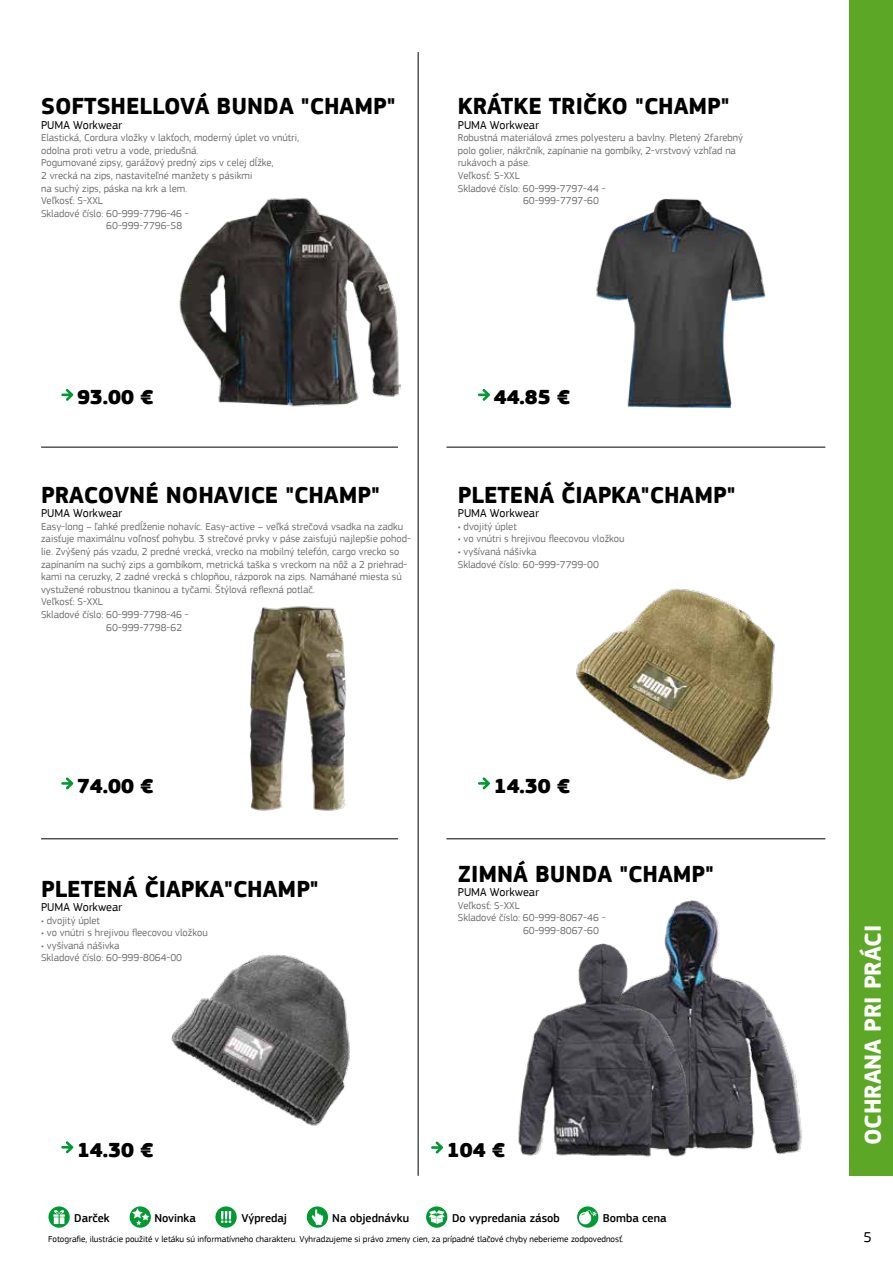
<style>
.page{position:relative;width:893px;height:1263px;background:#fff}
.page>*{position:absolute;margin:0;border:0;box-sizing:border-box;transform-origin:0 0}
.t1{font:700 24px "PF Square Sans Pro";color:#000}
.t2{font:700 24px "PF Square Sans Pro";color:#fff}
.t3{font:900 21px "PF Square Sans Pro";color:#000}
.t4{font:15px "PF Square Sans Pro";color:#000}
.t5{font:12px "PF Square Sans Pro";color:#000}
.t6{font:500 12px "PF Square Sans Pro";color:#000}
.t7{font:10.5px/12.6px "PF Square Sans Pro";color:#707172}
.t8{font:9px "PF Square Sans Pro";color:#000}
</style>
<div class="page">
<hr style="left:418px;top:52px;width:1px;height:1124px;background:#000">
<hr style="left:446px;top:447px;width:379px;height:1px;background:#000">
<hr style="left:446px;top:838px;width:379px;height:1px;background:#000">
<hr style="left:41px;top:447px;width:357px;height:1px;background:#000">
<hr style="left:41px;top:838px;width:357px;height:1px;background:#000">
<svg style="left:478px;top:389px;width:12px;height:12px"></svg>
<svg style="left:61px;top:389px;width:12px;height:12px"></svg>
<svg style="left:478px;top:777px;width:12px;height:12px"></svg>
<svg style="left:431px;top:1141px;width:12px;height:12px"></svg>
<svg style="left:61px;top:777px;width:12px;height:12px"></svg>
<svg style="left:61px;top:1141px;width:12px;height:12px"></svg>
<img style="left:596px;top:198px;width:170px;height:210px">
<img style="left:179px;top:198px;width:221px;height:209px">
<img style="left:576px;top:588px;width:199px;height:193px">
<img style="left:664px;top:900px;width:138px;height:255px">
<img style="left:250px;top:606px;width:96px;height:205px">
<img style="left:171px;top:954px;width:179px;height:172px">
<div style="left:850px;top:0;width:43px;height:1176px;background:#5da727"></div>
<img style="left:518px;top:943px;width:174px;height:214px">
<svg style="left:48px;top:1206px;width:22px;height:22px"></svg>
<svg style="left:130px;top:1206px;width:21px;height:22px"></svg>
<svg style="left:132px;top:1208px;width:17px;height:17px"></svg>
<svg style="left:215px;top:1206px;width:22px;height:22px"></svg>
<svg style="left:307px;top:1206px;width:21px;height:22px"></svg>
<svg style="left:426px;top:1206px;width:21px;height:22px"></svg>
<svg style="left:577px;top:1206px;width:21px;height:22px"></svg>
<svg style="left:578px;top:1210px;width:19px;height:15px"></svg>
<h1 class="t1" style="left:41px;top:92px;width:356px">SOFTSHELLOVÁ BUNDA "CHAMP"</h1>
<p class="t5" style="left:41px;top:118px;width:83px">PUMA Workwear</p>
<p class="t7" style="left:41px;top:132px;width:259px">Elastická, Cordura vložky v lakťoch, moderný úplet vo vnútri,</p>
<p class="t7" style="left:41px;top:144px;width:159px">odolna proti vetru a vode, priedušná.</p>
<p class="t7" style="left:41px;top:157px;width:234px">Pogumované zipsy, garážový predný zips v celej dĺžke,</p>
<p class="t7" style="left:41px;top:169px;width:213px">2 vrecká na zips, nastaviteľné manžety s pásikmi</p>
<p class="t7" style="left:41px;top:182px;width:148px">na suchý zips, páska na krk a lem.</p>
<p class="t7" style="left:41px;top:195px;width:63px">Veľkosť: S-XXL</p>
<p class="t7" style="left:41px;top:207px;width:149px">Skladové číslo: 60-999-7796-46 -</p>
<p class="t7" style="left:106px;top:220px;width:77px">60-999-7796-58</p>
<h1 class="t1" style="left:458px;top:92px;width:273px">KRÁTKE TRIČKO "CHAMP"</h1>
<p class="t5" style="left:458px;top:118px;width:83px">PUMA Workwear</p>
<p class="t7" style="left:458px;top:132px;width:287px">Robustná materiálová zmes polyesteru a bavlny. Pletený 2farebný</p>
<p class="t7" style="left:458px;top:144px;width:280px">polo golier, nákrčník, zapínanie na gombíky, 2-vrstvový vzhľad na</p>
<p class="t7" style="left:458px;top:157px;width:74px">rukávoch a páse.</p>
<p class="t7" style="left:458px;top:169px;width:63px">Veľkosť: S-XXL</p>
<p class="t7" style="left:458px;top:182px;width:149px">Skladové číslo: 60-999-7797-44 -</p>
<p class="t7" style="left:523px;top:195px;width:77px">60-999-7797-60</p>
<h2 class="t3" style="left:77px;top:384px;width:78px">93.00 €</h2>
<h2 class="t3" style="left:494px;top:384px;width:78px">44.85 €</h2>
<h1 class="t1" style="left:41px;top:480px;width:340px">PRACOVNÉ NOHAVICE "CHAMP"</h1>
<p class="t5" style="left:41px;top:506px;width:83px">PUMA Workwear</p>
<p class="t7" style="left:41px;top:520px;width:364px">Easy-long – ľahké predĺženie nohavíc. Easy-active – veľká strečová vsadka na zadku</p>
<p class="t7" style="left:41px;top:533px;width:371px">zaisťuje maximálnu voľnosť pohybu. 3 strečové prvky v páse zaisťujú najlepšie pohod-</p>
<p class="t7" style="left:41px;top:545px;width:360px">lie. Zvýšený pás vzadu, 2 predné vrecká, vrecko na mobilný telefón, cargo vrecko so</p>
<p class="t7" style="left:41px;top:558px;width:368px">zapínaním na suchý zips a gombíkom, metrická taška s vreckom na nôž a 2 priehrad-</p>
<p class="t7" style="left:41px;top:570px;width:362px">kami na ceruzky, 2 zadné vrecká s chlopňou, rázporok na zips. Namáhané miesta sú</p>
<p class="t7" style="left:41px;top:583px;width:275px">vystužené robustnou tkaninou a tyčami. Štýlová reflexná potlač.</p>
<p class="t7" style="left:41px;top:596px;width:63px">Veľkosť: S-XXL</p>
<p class="t7" style="left:41px;top:608px;width:149px">Skladové číslo: 60-999-7798-46 -</p>
<p class="t7" style="left:106px;top:621px;width:77px">60-999-7798-62</p>
<h1 class="t1" style="left:458px;top:480px;width:279px">PLETENÁ ČIAPKA"CHAMP"</h1>
<p class="t5" style="left:458px;top:506px;width:83px">PUMA Workwear</p>
<p class="t7" style="left:458px;top:520px;width:60px">• dvojitý úplet</p>
<p class="t7" style="left:458px;top:533px;width:168px">• vo vnútri s hrejivou fleecovou vložkou</p>
<p class="t7" style="left:458px;top:545px;width:143px">• vyšívaná nášivka<br>Skladové číslo: 60-999-7799-00</p>
<h2 class="t3" style="left:77px;top:773px;width:78px">74.00 €</h2>
<h1 class="t1" style="left:41px;top:874px;width:279px">PLETENÁ ČIAPKA"CHAMP"</h1>
<p class="t5" style="left:41px;top:900px;width:83px">PUMA Workwear</p>
<p class="t7" style="left:41px;top:914px;width:60px">• dvojitý úplet</p>
<p class="t7" style="left:41px;top:926px;width:168px">• vo vnútri s hrejivou fleecovou vložkou</p>
<p class="t7" style="left:41px;top:939px;width:143px">• vyšívaná nášivka<br>Skladové číslo: 60-999-8064-00</p>
<h2 class="t3" style="left:494px;top:773px;width:78px">14.30 €</h2>
<h1 class="t1" style="left:458px;top:859px;width:258px">ZIMNÁ BUNDA "CHAMP"</h1>
<p class="t5" style="left:458px;top:885px;width:83px">PUMA Workwear</p>
<p class="t7" style="left:458px;top:899px;width:63px">Veľkosť: S-XXL</p>
<p class="t7" style="left:458px;top:911px;width:149px">Skladové číslo: 60-999-8067-46 -</p>
<p class="t7" style="left:523px;top:924px;width:77px">60-999-8067-60</p>
<h2 class="t3" style="left:77px;top:1136px;width:78px">14.30 €</h2>
<h2 class="t3" style="left:447px;top:1137px;width:60px">104 €</h2>
<h1 class="t2" style="left:858px;top:1145px;width:221px;rotate:-90deg">OCHRANA PRI PRÁCI</h1>
<p class="t6" style="left:74px;top:1210px;width:37px">Darček</p>
<p class="t6" style="left:154px;top:1210px;width:43px">Novinka</p>
<p class="t6" style="left:241px;top:1210px;width:47px">Výpredaj</p>
<p class="t6" style="left:332px;top:1210px;width:78px">Na objednávku</p>
<p class="t6" style="left:452px;top:1211px;width:109px">Do vypredania zásob</p>
<p class="t6" style="left:603px;top:1210px;width:65px">Bomba cena</p>
<p class="t8" style="left:48px;top:1233px;width:577px">Fotografie, ilustrácie použité v letáku sú informatívneho charakteru. Vyhradzujeme si právo zmeny cien, za prípadné tlačové chyby neberieme zodpovednosť.</p>
<h3 class="t4" style="left:863px;top:1228px;width:10px">5</h3>
</div>
